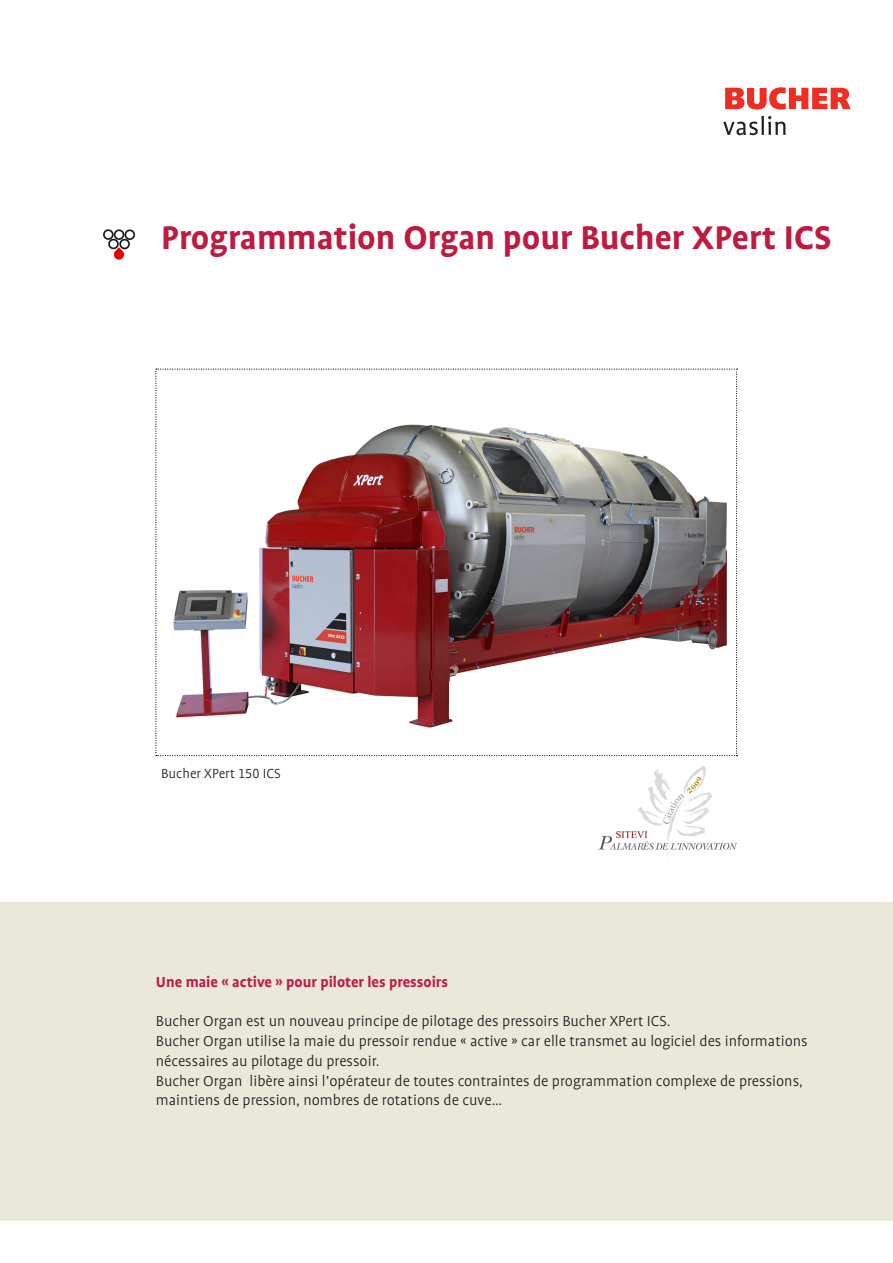
<style>
.page{position:relative;width:893px;height:1263px;background:#fff}
.page>*{position:absolute;margin:0;border:0;box-sizing:border-box;transform-origin:0 0}
.t1{font:700 37.5px "Bucher Profile";color:#be1b40}
.t2{font:300 16.5px/19.8px "Bucher Profile";color:#231f20}
.t3{font:700 16.5px "Bucher Profile";color:#be1b40}
.t4{font:300 15px "Bucher Profile";color:#231f20}
</style>
<div class="page">
<svg style="left:725px;top:87px;width:126px;height:23px"></svg>
<svg style="left:723px;top:116px;width:62px;height:19px"></svg>
<div style="left:0;top:901px;width:893px;height:319px;background:#e9e8d9"></div>
<img style="left:103px;top:229px;width:32px;height:31px">
<img style="left:599px;top:766px;width:138px;height:89px">
<svg style="left:155px;top:369px;width:583px;height:387px"></svg>
<p class="t1" style="left:161px;top:218px;width:672px">Programmation Organ pour Bucher XPert ICS</p>
<p class="t4" style="left:161px;top:765px;width:121px">Bucher XPert 150 ICS</p>
<p class="t3" style="left:156px;top:973px;width:294px">Une maie « active » pour piloter les pressoirs</p>
<p class="t2" style="left:156px;top:1011px;width:516px">Bucher Organ est un nouveau principe de pilotage des pressoirs Bucher XPert ICS.</p>
<p class="t2" style="left:156px;top:1031px;width:653px">Bucher Organ utilise la maie du pressoir rendue « active » car elle transmet au logiciel des informations nécessaires au pilotage du pressoir.</p>
<p class="t2" style="left:156px;top:1071px;width:648px">Bucher Organ libère ainsi l’opérateur de toutes contraintes de programmation complexe de pressions, maintiens de pression, nombres de rotations de cuve…</p>
</div>
